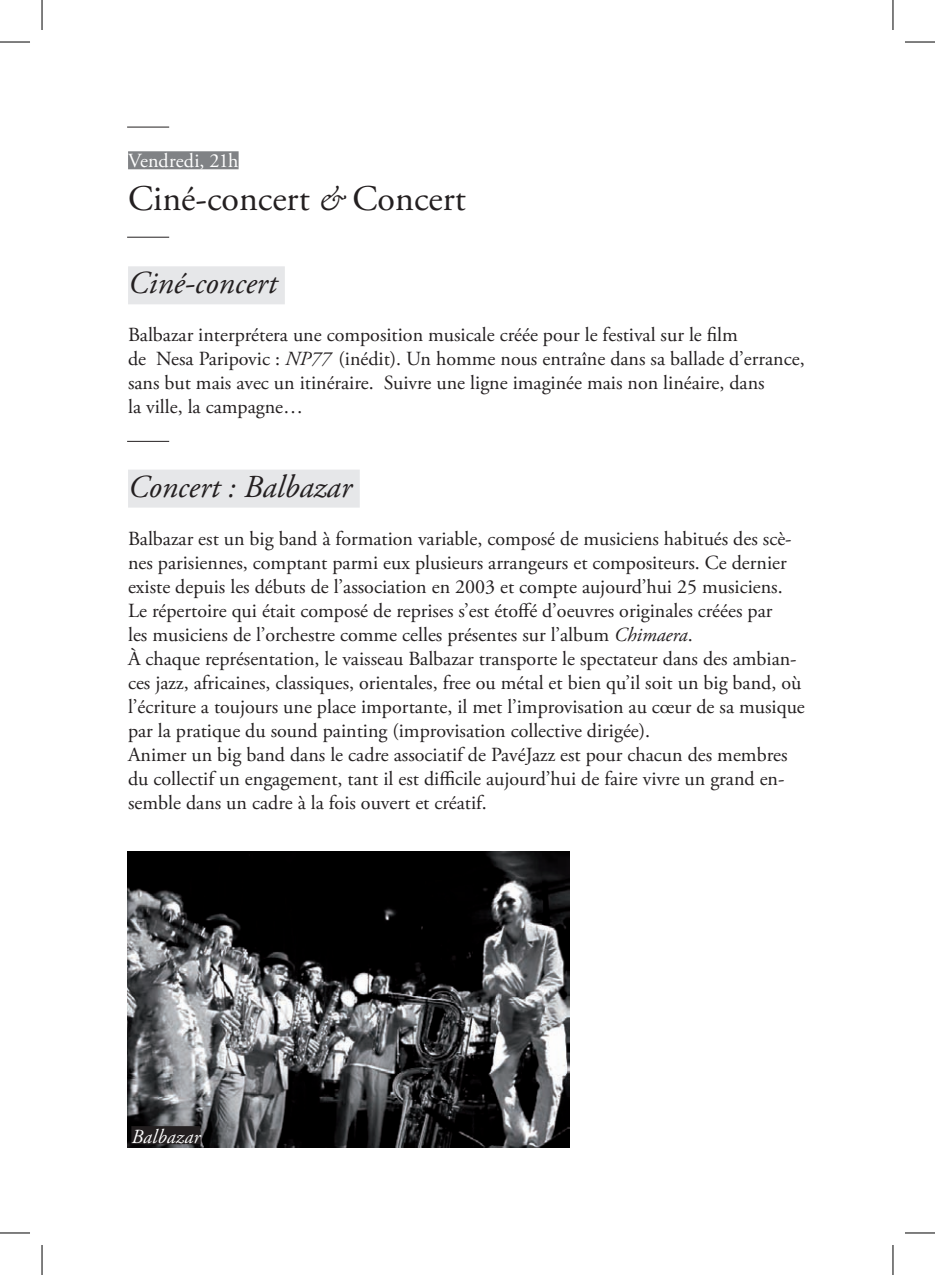
<style>
.page{position:relative;width:935px;height:1275px;background:#fff}
.page>*{position:absolute;margin:0;border:0;box-sizing:border-box;transform-origin:0 0}
.t1{font:36px "Adobe Garamond Pro";color:#231f20}
.t2{font:italic 32px "Adobe Garamond Pro";color:#231f20}
.t3{font:20px/24px "Adobe Garamond Pro";color:#231f20}
.t4{font:20px "Adobe Garamond Pro";color:#fff}
.t5{font:italic 20px "Adobe Garamond Pro";letter-spacing:.01em;color:#fff}
.s1{font-style:italic;font-size:32px}
.s2{font-style:italic}
</style>
<div class="page">
<hr style="left:127px;top:127px;width:42px;height:1px;background:#231f20">
<div style="left:128px;top:151px;width:110px;height:18px;background:#808285"></div>
<div style="left:128px;top:266px;width:157px;height:38px;background:#e6e7e9"></div>
<div style="left:128px;top:469px;width:232px;height:38px;background:#e6e7e9"></div>
<img style="left:127px;top:851px;width:443px;height:297px">
<div style="left:131px;top:1126px;width:69px;height:18px;background:#231f20"></div>
<hr style="left:127px;top:237px;width:42px;height:1px;background:#231f20">
<hr style="left:127px;top:441px;width:42px;height:1px;background:#231f20">
<hr style="left:0;top:42px;width:30px;height:1px;background:#000">
<hr style="left:904px;top:42px;width:30px;height:1px;background:#000">
<hr style="left:0;top:1232px;width:30px;height:1px;background:#000">
<hr style="left:904px;top:1232px;width:30px;height:1px;background:#000">
<hr style="left:42px;top:0;width:1px;height:30px;background:#000">
<hr style="left:42px;top:1245px;width:1px;height:30px;background:#000">
<hr style="left:892px;top:0;width:1px;height:30px;background:#000">
<hr style="left:892px;top:1245px;width:1px;height:30px;background:#000">
<p class="t4" style="left:128px;top:149px;width:112px">Vendredi, 21h</p>
<h1 class="t1" style="left:128px;top:177px;width:339px">Ciné-concert <span class="s1">&amp;</span> Concert</h1>
<h2 class="t2" style="left:128px;top:264px;width:150px">Ciné-concert</h2>
<p class="t3" style="left:128px;top:324px;width:678px">Balbazar interprétera une composition musicale créée pour le festival sur le film<br>de Nesa Paripovic : <span class="s2">NP77</span> (inédit). Un homme nous entraîne dans sa ballade d’errance, sans but mais avec un itinéraire. Suivre une ligne imaginée mais non linéaire, dans<br>la ville, la campagne…</p>
<h2 class="t2" style="left:128px;top:467px;width:225px">Concert : Balbazar</h2>
<p class="t3" style="left:128px;top:527px;width:678px">Balbazar est un big band à formation variable, composé de musiciens habitués des scè&shy;nes parisiennes, comptant parmi eux plusieurs arrangeurs et compositeurs. Ce dernier existe depuis les débuts de l’association en 2003 et compte aujourd’hui 25 musiciens.<br>Le répertoire qui était composé de reprises s’est étoffé d’oeuvres originales créées par<br>les musiciens de l’orchestre comme celles présentes sur l’album <span class="s2">Chimaera</span>.<br>À chaque représentation, le vaisseau Balbazar transporte le spectateur dans des ambian&shy;ces jazz, africaines, classiques, orientales, free ou métal et bien qu’il soit un big band, où l’écriture a toujours une place importante, il met l’improvisation au cœur de sa musique par la pratique du sound painting (improvisation collective dirigée).<br>Animer un big band dans le cadre associatif de PavéJazz est pour chacun des membres du collectif un engagement, tant il est difficile aujourd’hui de faire vivre un grand en&shy;semble dans un cadre à la fois ouvert et créatif.</p>
<p class="t5" style="left:131px;top:1124px;width:70px">Balbazar</p>
</div>
